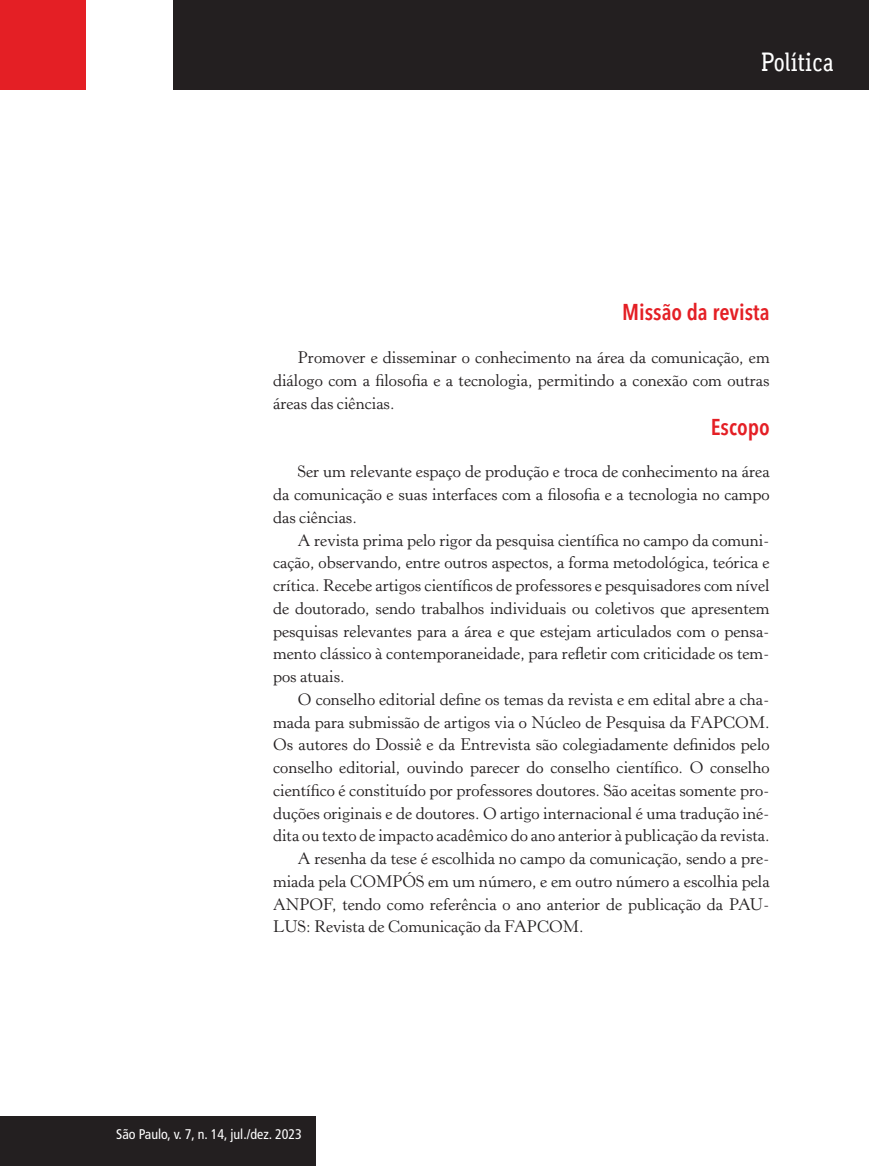
<style>
.page{position:relative;width:869px;height:1166px;background:#fff}
.page>*{position:absolute;margin:0;border:0;box-sizing:border-box;transform-origin:0 0}
.t1{font:500 26.25px "Aaux Office";color:#fff}
.t2{font:600 condensed 22.75px "Avenir Next LT Pro";color:#e41f25}
.t3{font:500 19.25px "Aaux Office";color:#fff}
.t4{font:16.62px/22.8px "Horley Old Style";color:#231f20;text-align:justify}
.t5{font:condensed 14px "Frutiger LT Std";color:#fff}
</style>
<div class="page">
<div style="left:1px;top:1116px;width:314px;height:50px;background:#231f20"></div>
<div style="left:173px;top:0;width:695px;height:89px;background:#231f20"></div>
<div style="left:1px;top:0;width:84px;height:90px;background:#e41f25"></div>
<p class="t3" style="left:828px;top:48px;width:10px">7</p>
<h1 class="t1" style="left:760px;top:47px;width:74px">Política</h1>
<h2 class="t2" style="left:622px;top:299px;width:149px">Missão da revista</h2>
<p class="t4" style="left:273px;top:346px;width:498px;text-indent:25px">Promover e disseminar o conhecimento na área da comunicação, em diálogo com a filosofia e a tecnologia, permitindo a conexão com outras áreas das ciências.</p>
<h2 class="t2" style="left:710px;top:413px;width:60px">Escopo</h2>
<p class="t4" style="left:273px;top:461px;width:498px;text-indent:25px">Ser um relevante espaço de produção e troca de conhecimento na área da comunicação e suas interfaces com a filosofia e a tecnologia no campo das ciências.</p>
<p class="t4" style="left:273px;top:529px;width:498px;text-indent:25px">A revista prima pelo rigor da pesquisa científica no campo da comuni&shy;cação, observando, entre outros aspectos, a forma metodológica, teórica e crítica. Recebe artigos científicos de professores e pesquisadores com nível de doutorado, sendo trabalhos individuais ou coletivos que apresentem pesquisas relevantes para a área e que estejam articulados com o pensa&shy;mento clássico à contemporaneidade, para refletir com criticidade os tem&shy;pos atuais.</p>
<p class="t4" style="left:298px;top:688px;width:473px">O conselho editorial define os temas da revista e em edital abre a cha-</p>
<p class="t4" style="left:273px;top:711px;width:498px">mada para submissão de artigos via o Núcleo de Pesquisa da FAPCOM.</p>
<p class="t4" style="left:273px;top:734px;width:498px">Os autores do Dossiê e da Entrevista são colegiadamente definidos pelo</p>
<p class="t4" style="left:273px;top:756px;width:498px">conselho editorial, ouvindo parecer do conselho científico. O conselho</p>
<p class="t4" style="left:273px;top:779px;width:498px">científico é constituído por professores doutores. São aceitas somente pro-</p>
<p class="t4" style="left:273px;top:802px;width:498px">duções originais e de doutores. O artigo internacional é uma tradução iné-</p>
<p class="t4" style="left:273px;top:825px;width:498px">dita ou texto de impacto acadêmico do ano anterior à publicação da revista.</p>
<p class="t4" style="left:298px;top:847px;width:473px">A resenha da tese é escolhida no campo da comunicação, sendo a pre-</p>
<p class="t4" style="left:273px;top:870px;width:498px">miada pela COMPÓS em um número, e em outro número a escolhia pela</p>
<p class="t4" style="left:273px;top:893px;width:498px">ANPOF, tendo como referência o ano anterior de publicação da PAU-</p>
<p class="t4" style="left:273px;top:916px;width:312px">LUS: Revista de Comunicação da FAPCOM.</p>
<p class="t5" style="left:116px;top:1126px;width:187px">São Paulo, v. 7, n. 14, jul./dez. 2023</p>
</div>
